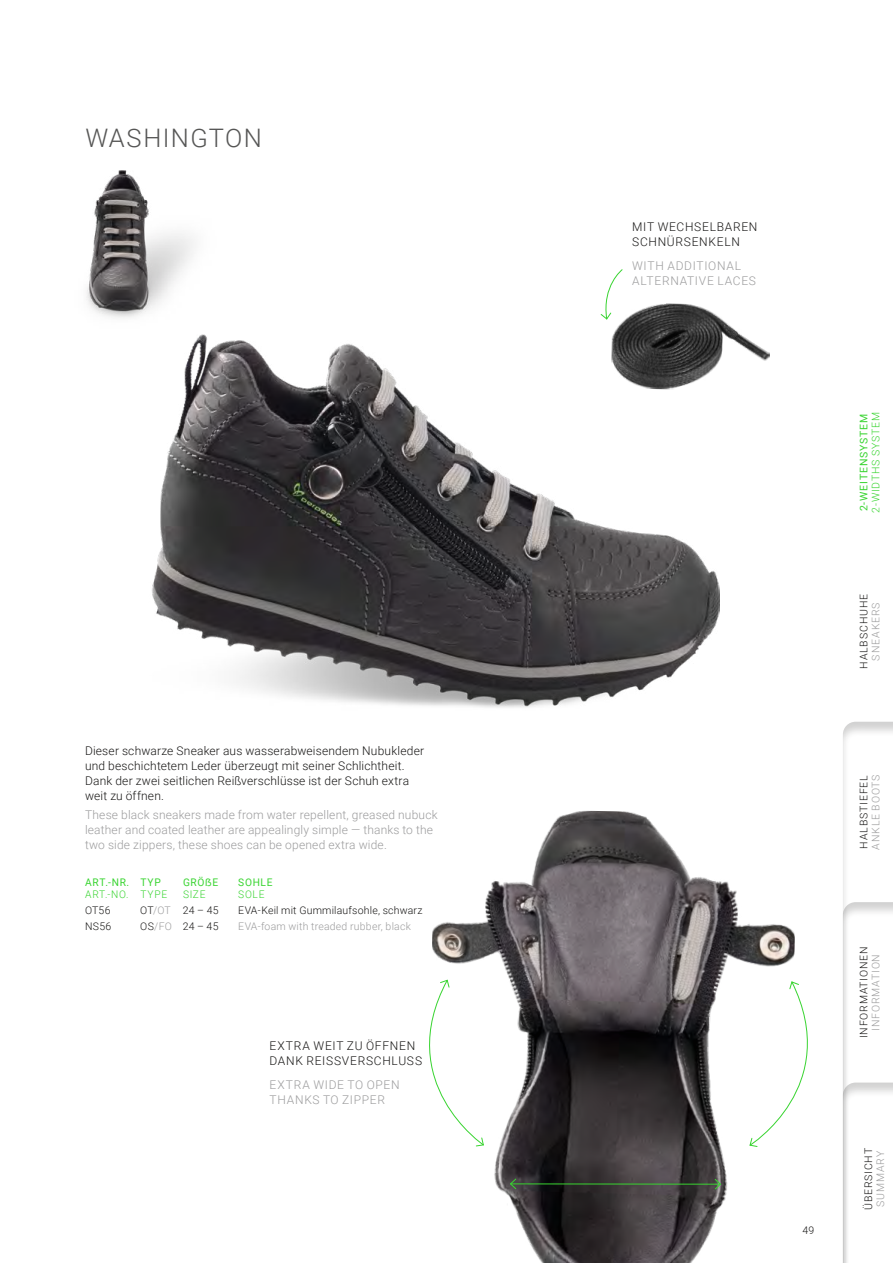
<style>
.page{position:relative;width:893px;height:1263px;background:#fff}
.page>*{position:absolute;margin:0;border:0;box-sizing:border-box;transform-origin:0 0}
.Produktname{font:300 25.5px "Roboto";letter-spacing:.055em;color:#565655}
.Text{font:300 12px/15px "Roboto";letter-spacing:.015em;color:#181716}
.Text-2{font:300 12px/15px "Roboto";letter-spacing:.015em;color:#9c9c9d}
.Text_VERSAL{font:300 12px/15px "Roboto";letter-spacing:.06em;color:#181716}
.Text_VERSAL-2{font:300 12px/15px "Roboto";letter-spacing:.06em;color:#9c9c9d}
.Tabelle_Inhalt{font:300 10.5px "Roboto";letter-spacing:.065em;color:#181716}
.Tabellenkopf{font:10.5px/12px "Roboto";letter-spacing:.065em;color:#38d430}
.Tabelle_Inhalt-2{font:300 10.5px "Roboto";letter-spacing:.02em;color:#181716}
.Tabelle_Inhalt-3{font:300 10.5px "Roboto";letter-spacing:.065em;color:#9c9c9d}
.Tabelle_Inhalt-4{font:300 10.5px "Roboto";letter-spacing:.02em;color:#9c9c9d}
.Register_Weitensyste{font:10.5px/12px "Roboto";letter-spacing:.08em;color:#38d430}
.Tabelle_Inhalt-5{font:300 10.5px "Roboto";letter-spacing:.085em;color:#9c9c9d}
.Tabelle_Inhalt-6{font:300 10.5px "Roboto";letter-spacing:.085em;color:#181716}
.Tabellenkopf-2{font:300 10.5px/12px "Roboto";color:#38d430}
.s1{font-weight:300}
.s2{font-weight:400}
.s3{color:#181716}
</style>
<div class="page">
<img style="left:152px;top:334px;width:567px;height:374px">
<img style="left:86px;top:170px;width:108px;height:148px">
<img style="left:432px;top:810px;width:317px;height:453px">
<svg style="left:429px;top:979px;width:55px;height:168px"></svg>
<hr style="left:511px;top:1183px;width:209px;height:1px;background:#38d430">
<svg style="left:509px;top:1178px;width:8px;height:12px"></svg>
<svg style="left:714px;top:1178px;width:7px;height:12px"></svg>
<img style="left:611px;top:303px;width:159px;height:88px">
<svg style="left:600px;top:269px;width:23px;height:51px"></svg>
<svg style="left:749px;top:722px;width:144px;height:425px"></svg>
<div style="left:834px;top:1073px;width:59px;height:190px;background:#181716;opacity:.2"></div>
<p class="Produktname" style="left:85px;top:120px;width:178px">WASHINGTON</p>
<p class="Text" style="left:85px;top:742px;width:341px">Dieser schwarze Sneaker aus wasserabweisendem Nubukleder und beschichtetem Leder überzeugt mit seiner Schlichtheit.<br>Dank der zwei seitlichen Reißverschlüsse ist der Schuh extra weit zu öffnen.</p>
<p class="Text-2" style="left:85px;top:806px;width:354px">These black sneakers made from water repellent, greased nubuck leather and coated leather are appealingly simple — thanks to the two side zippers, these shoes can be opened extra wide.</p>
<p class="Tabellenkopf" style="left:85px;top:875px;width:44px">ART.-NR.<br><span class="s1">ART.-NO.</span></p>
<p class="Tabellenkopf-2" style="left:140px;top:875px;width:28px"><span class="s2">TYP<br></span>TYPE</p>
<p class="Tabellenkopf" style="left:183px;top:875px;width:37px">GRÖẞE<br><span class="s1">SIZE</span></p>
<p class="Tabellenkopf" style="left:238px;top:875px;width:36px">SOHLE<br><span class="s1">SOLE</span></p>
<p class="Tabelle_Inhalt" style="left:85px;top:903px;width:27px">OT56</p>
<p class="Tabelle_Inhalt-3" style="left:140px;top:903px;width:32px"><span class="s3">OT</span>/OT</p>
<p class="Tabelle_Inhalt" style="left:183px;top:903px;width:37px">24 – 45</p>
<p class="Tabelle_Inhalt-2" style="left:238px;top:903px;width:186px">EVA-Keil mit Gummilaufsohle, schwarz</p>
<p class="Tabelle_Inhalt" style="left:85px;top:919px;width:28px">NS56</p>
<p class="Tabelle_Inhalt-3" style="left:140px;top:919px;width:33px"><span class="s3">OS</span>/FO</p>
<p class="Tabelle_Inhalt" style="left:183px;top:919px;width:37px">24 – 45</p>
<p class="Tabelle_Inhalt-4" style="left:238px;top:919px;width:174px">EVA-foam with treaded rubber, black</p>
<p class="Text_VERSAL" style="left:270px;top:1038px;width:154px">EXTRA WEIT ZU ÖFFNEN<br>DANK REISSVERSCHLUSS</p>
<p class="Text_VERSAL-2" style="left:270px;top:1076px;width:132px">EXTRA WIDE TO OPEN<br>THANKS TO ZIPPER</p>
<p class="Text_VERSAL" style="left:632px;top:219px;width:127px">MIT WECHSELBAREN<br>SCHNÜRSENKELN</p>
<p class="Text_VERSAL-2" style="left:632px;top:258px;width:125px">WITH ADDITIONAL<br>ALTERNATIVE LACES</p>
<p class="Tabelle_Inhalt" style="left:803px;top:1223px;width:13px">49</p>
<p class="Register_Weitensyste" style="left:857px;top:512px;width:102px;rotate:-90deg">2-WEITENSYSTEM<br><span class="s1">2-WIDTHS SYSTEM</span></p>
<p class="Tabelle_Inhalt-6" style="left:856px;top:669px;width:76px;rotate:-90deg">HALBSCHUHE</p>
<p class="Tabelle_Inhalt-5" style="left:868px;top:660px;width:60px;rotate:-90deg">SNEAKERS</p>
<p class="Tabelle_Inhalt" style="left:856px;top:848px;width:75px;rotate:-90deg">HALBSTIEFEL</p>
<p class="Tabelle_Inhalt-3" style="left:868px;top:849px;width:77px;rotate:-90deg">ANKLE BOOTS</p>
<p class="Tabelle_Inhalt" style="left:856px;top:1038px;width:93px;rotate:-90deg">INFORMATIONEN</p>
<p class="Tabelle_Inhalt-3" style="left:868px;top:1031px;width:78px;rotate:-90deg">INFORMATION</p>
<p class="Tabelle_Inhalt" style="left:861px;top:1210px;width:64px;rotate:-90deg">ÜBERSICHT</p>
<p class="Tabelle_Inhalt-5" style="left:873px;top:1207px;width:57px;rotate:-90deg">SUMMARY</p>
</div>
